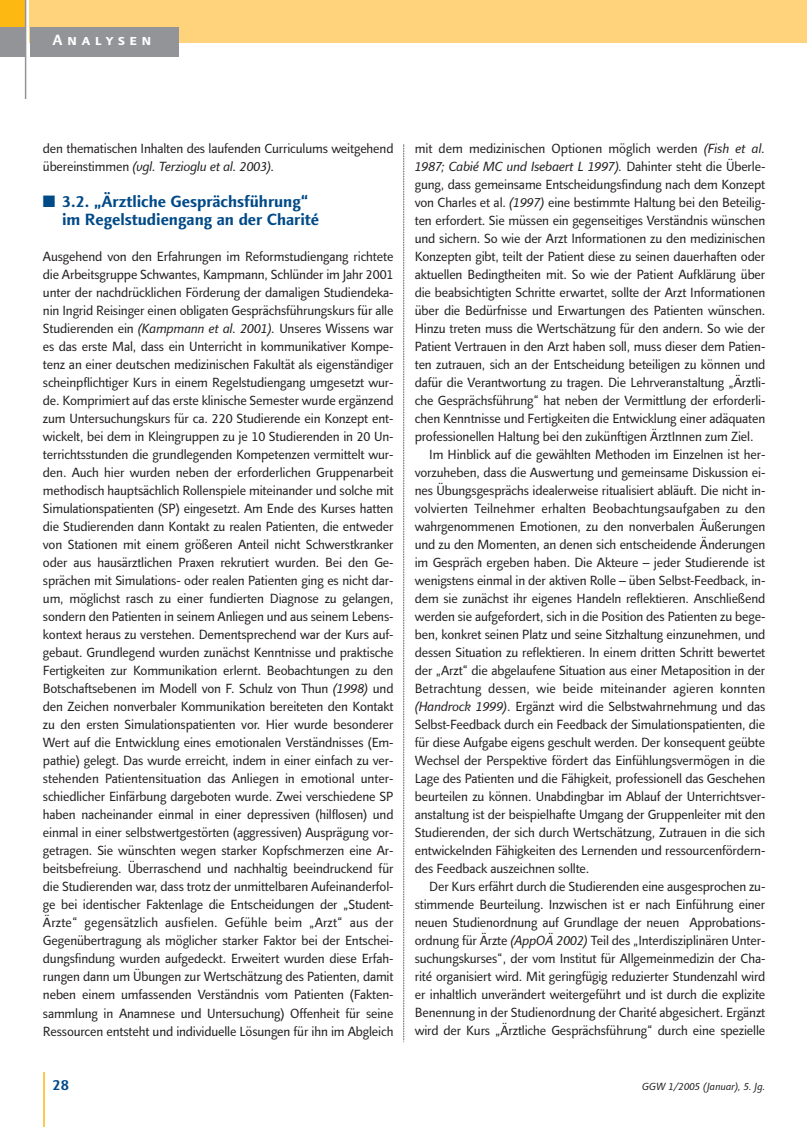
<style>
.page{position:relative;width:807px;height:1127px;background:#fff}
.page>*{position:absolute;margin:0;border:0;box-sizing:border-box;transform-origin:0 0}
.t1{font:700 16.5px/18px "Linotype Finnegan";color:#004a88}
.t2{font:700 15px "Linotype Finnegan SC";letter-spacing:.33em;color:#fff}
.t3{font:700 15px "Linotype Finnegan";color:#004a88}
.t4{font:13.5px/18px "Linotype Finnegan";letter-spacing:-.01em;color:#231f1f}
.t5{font:italic 13.5px "Linotype Finnegan";letter-spacing:-.01em;color:#231f1f}
.t6{font:13.5px "Linotype Finnegan";letter-spacing:.01em;color:#231f1f}
.t7{font:italic 10.5px "Linotype Finnegan";color:#231f1f}
.s1{font-style:italic}
.s2{font-style:normal}
</style>
<div class="page">
<hr style="left:43px;top:1071px;width:2px;height:55px;background:#fdb812">
<div style="left:0;top:0;width:26px;height:31px;background:#fdb812"></div>
<div style="left:30px;top:0;width:777px;height:42px;background:#ffd27c"></div>
<div style="left:30px;top:27px;width:149px;height:29px;background:#939497"></div>
<div style="left:0;top:27px;width:26px;height:29px;background:#939497"></div>
<hr style="left:25px;top:0;width:1px;height:99px;background:#939497">
<svg style="left:403px;top:145px;width:1px;height:897px"></svg>
<p class="t2" style="left:53px;top:31px;width:100px">Analysen</p>
<p class="t4" style="left:43px;top:141px;width:352px">den thematischen Inhalten des laufenden Curriculums weitgehend übereinstimmen <span class="s1">(vgl. Terzioglu et al. 2003).</span></p>
<p class="t1" style="left:62px;top:194px;width:259px;text-indent:-19px">■ 3.2. „Ärztliche Gesprächsführung“ im Regelstudiengang an der Charité</p>
<p class="t4" style="left:43px;top:249px;width:352px;text-align:justify">Ausgehend von den Erfahrungen im Reformstudiengang richtete die Arbeitsgruppe Schwantes, Kampmann, Schlünder im Jahr 2001 unter der nachdrücklichen Förderung der damaligen Studiendeka&shy;nin Ingrid Reisinger einen obligaten Gesprächsführungskurs für alle Studierenden ein <span class="s1">(Kampmann et al. 2001).</span> Unseres Wissens war es das erste Mal, dass ein Unterricht in kommunikativer Kompe&shy;tenz an einer deutschen medizinischen Fakultät als eigenständiger scheinpflichtiger Kurs in einem Regelstudiengang umgesetzt wur&shy;de. Komprimiert auf das erste klinische Semester wurde ergänzend zum Untersuchungskurs für ca. 220 Studierende ein Konzept ent&shy;wickelt, bei dem in Kleingruppen zu je 10 Studierenden in 20 Un&shy;terrichtsstunden die grundlegenden Kompetenzen vermittelt wur&shy;den. Auch hier wurden neben der erforderlichen Gruppenarbeit methodisch hauptsächlich Rollenspiele miteinander und solche mit Simulationspatienten (SP) eingesetzt. Am Ende des Kurses hatten die Studierenden dann Kontakt zu realen Patienten, die entweder von Stationen mit einem größeren Anteil nicht Schwerstkranker oder aus hausärztlichen Praxen rekrutiert wurden. Bei den Ge&shy;sprächen mit Simulations- oder realen Patienten ging es nicht dar&shy;um, möglichst rasch zu einer fundierten Diagnose zu gelangen, sondern den Patienten in seinem Anliegen und aus seinem Lebens&shy;kontext heraus zu verstehen. Dementsprechend war der Kurs auf&shy;gebaut. Grundlegend wurden zunächst Kenntnisse und praktische Fertigkeiten zur Kommunikation erlernt. Beobachtungen zu den Botschaftsebenen im Modell von F. Schulz von Thun <span class="s1">(1998)</span> und den Zeichen nonverbaler Kommunikation bereiteten den Kontakt zu den ersten Simulationspatienten vor. Hier wurde besonderer Wert auf die Entwicklung eines emotionalen Verständnisses (Em&shy;pathie) gelegt. Das wurde erreicht, indem in einer einfach zu ver&shy;stehenden Patientensituation das Anliegen in emotional unter&shy;schiedlicher Einfärbung dargeboten wurde. Zwei verschiedene SP haben nacheinander einmal in einer depressiven (hilflosen) und einmal in einer selbstwertgestörten (aggressiven) Ausprägung vor&shy;getragen. Sie wünschten wegen starker Kopfschmerzen eine Ar&shy;beitsbefreiung. Überraschend und nachhaltig beeindruckend für die Studierenden war, dass trotz der unmittelbaren Aufeinanderfol&shy;ge bei identischer Faktenlage die Entscheidungen der „Student-Ärzte“ gegensätzlich ausfielen. Gefühle beim „Arzt“ aus der Gegenübertragung als möglicher starker Faktor bei der Entschei&shy;dungsfindung wurden aufgedeckt. Erweitert wurden diese Erfah&shy;rungen dann um Übungen zur Wertschätzung des Patienten, damit neben einem umfassenden Verständnis vom Patienten (Fakten&shy;sammlung in Anamnese und Untersuchung) Offenheit für seine Ressourcen entsteht und individuelle Lösungen für ihn im Abgleich</p>
<p class="t4" style="left:415px;top:141px;width:352px">mit dem medizinischen Optionen möglich werden <span class="s1">(Fish et al.</span></p>
<p class="t5" style="left:415px;top:161px;width:352px">1987; Cabié MC und Isebaert L 1997). <span class="s2">Dahinter steht die Überle-</span></p>
<p class="t4" style="left:415px;top:177px;width:352px">gung, dass gemeinsame Entscheidungsfindung nach dem Konzept</p>
<p class="t4" style="left:415px;top:195px;width:352px">von Charles et al. <span class="s1">(1997)</span> eine bestimmte Haltung bei den Beteilig-</p>
<p class="t4" style="left:415px;top:213px;width:352px">ten erfordert. Sie müssen ein gegenseitiges Verständnis wünschen</p>
<p class="t4" style="left:415px;top:231px;width:352px">und sichern. So wie der Arzt Informationen zu den medizinischen</p>
<p class="t4" style="left:415px;top:249px;width:352px">Konzepten gibt, teilt der Patient diese zu seinen dauerhaften oder</p>
<p class="t4" style="left:415px;top:267px;width:352px">aktuellen Bedingtheiten mit. So wie der Patient Aufklärung über</p>
<p class="t4" style="left:415px;top:285px;width:352px">die beabsichtigten Schritte erwartet, sollte der Arzt Informationen</p>
<p class="t4" style="left:415px;top:303px;width:352px">über die Bedürfnisse und Erwartungen des Patienten wünschen.</p>
<p class="t4" style="left:415px;top:321px;width:352px">Hinzu treten muss die Wertschätzung für den andern. So wie der</p>
<p class="t4" style="left:415px;top:339px;width:352px">Patient Vertrauen in den Arzt haben soll, muss dieser dem Patien-</p>
<p class="t4" style="left:415px;top:357px;width:352px">ten zutrauen, sich an der Entscheidung beteiligen zu können und</p>
<p class="t4" style="left:415px;top:375px;width:352px">dafür die Verantwortung zu tragen. Die Lehrveranstaltung „Ärztli-</p>
<p class="t4" style="left:415px;top:393px;width:352px">che Gesprächsführung“ hat neben der Vermittlung der erforderli-</p>
<p class="t4" style="left:415px;top:411px;width:352px">chen Kenntnisse und Fertigkeiten die Entwicklung einer adäquaten</p>
<p class="t4" style="left:415px;top:429px;width:340px">professionellen Haltung bei den zukünftigen ÄrztInnen zum Ziel.</p>
<p class="t4" style="left:429px;top:447px;width:338px">Im Hinblick auf die gewählten Methoden im Einzelnen ist her-</p>
<p class="t4" style="left:415px;top:465px;width:352px">vorzuheben, dass die Auswertung und gemeinsame Diskussion ei-</p>
<p class="t4" style="left:415px;top:483px;width:352px">nes Übungsgesprächs idealerweise ritualisiert abläuft. Die nicht in-</p>
<p class="t4" style="left:415px;top:501px;width:352px">volvierten Teilnehmer erhalten Beobachtungsaufgaben zu den</p>
<p class="t4" style="left:415px;top:519px;width:352px">wahrgenommenen Emotionen, zu den nonverbalen Äußerungen</p>
<p class="t4" style="left:415px;top:537px;width:352px">und zu den Momenten, an denen sich entscheidende Änderungen</p>
<p class="t4" style="left:415px;top:555px;width:352px">im Gespräch ergeben haben. Die Akteure – jeder Studierende ist</p>
<p class="t4" style="left:415px;top:573px;width:352px">wenigstens einmal in der aktiven Rolle – üben Selbst-Feedback, in-</p>
<p class="t4" style="left:415px;top:591px;width:352px">dem sie zunächst ihr eigenes Handeln reflektieren. Anschließend</p>
<p class="t4" style="left:415px;top:609px;width:352px">werden sie aufgefordert, sich in die Position des Patienten zu bege-</p>
<p class="t4" style="left:415px;top:627px;width:352px">ben, konkret seinen Platz und seine Sitzhaltung einzunehmen, und</p>
<p class="t4" style="left:415px;top:645px;width:352px">dessen Situation zu reflektieren. In einem dritten Schritt bewertet</p>
<p class="t4" style="left:415px;top:663px;width:352px">der „Arzt“ die abgelaufene Situation aus einer Metaposition in der</p>
<p class="t6" style="left:415px;top:683px;width:352px">Betrachtung dessen, wie beide miteinander agieren konnten</p>
<p class="t4" style="left:415px;top:699px;width:352px"><span class="s1">(Handrock 1999)</span>. Ergänzt wird die Selbstwahrnehmung und das</p>
<p class="t4" style="left:415px;top:717px;width:352px">Selbst-Feedback durch ein Feedback der Simulationspatienten, die</p>
<p class="t4" style="left:415px;top:735px;width:352px">für diese Aufgabe eigens geschult werden. Der konsequent geübte</p>
<p class="t4" style="left:415px;top:753px;width:352px">Wechsel der Perspektive fördert das Einfühlungsvermögen in die</p>
<p class="t4" style="left:415px;top:771px;width:352px">Lage des Patienten und die Fähigkeit, professionell das Geschehen</p>
<p class="t4" style="left:415px;top:789px;width:352px">beurteilen zu können. Unabdingbar im Ablauf der Unterrichtsver-</p>
<p class="t4" style="left:415px;top:807px;width:352px">anstaltung ist der beispielhafte Umgang der Gruppenleiter mit den</p>
<p class="t4" style="left:415px;top:825px;width:352px">Studierenden, der sich durch Wertschätzung, Zutrauen in die sich</p>
<p class="t4" style="left:415px;top:843px;width:352px">entwickelnden Fähigkeiten des Lernenden und ressourcenfördern-</p>
<p class="t4" style="left:415px;top:861px;width:176px">des Feedback auszeichnen sollte.</p>
<p class="t4" style="left:429px;top:879px;width:338px">Der Kurs erfährt durch die Studierenden eine ausgesprochen zu-</p>
<p class="t4" style="left:415px;top:897px;width:352px">stimmende Beurteilung. Inzwischen ist er nach Einführung einer</p>
<p class="t4" style="left:415px;top:915px;width:352px">neuen Studienordnung auf Grundlage der neuen Approbations-</p>
<p class="t4" style="left:415px;top:933px;width:352px">ordnung für Ärzte <span class="s1">(AppOÄ 2002)</span> Teil des „Interdisziplinären Unter-</p>
<p class="t4" style="left:415px;top:951px;width:352px">suchungskurses“, der vom Institut für Allgemeinmedizin der Cha-</p>
<p class="t4" style="left:415px;top:969px;width:352px">rité organisiert wird. Mit geringfügig reduzierter Stundenzahl wird</p>
<p class="t4" style="left:415px;top:987px;width:352px">er inhaltlich unverändert weitergeführt und ist durch die explizite</p>
<p class="t4" style="left:415px;top:1005px;width:352px">Benennung in der Studienordnung der Charité abgesichert. Ergänzt</p>
<p class="t4" style="left:415px;top:1023px;width:352px">wird der Kurs „Ärztliche Gesprächsführung“ durch eine spezielle</p>
<p class="t3" style="left:53px;top:1078px;width:18px">28</p>
<p class="t7" style="left:642px;top:1082px;width:125px">GGW 1/2005 (Januar), 5. Jg.</p>
</div>
